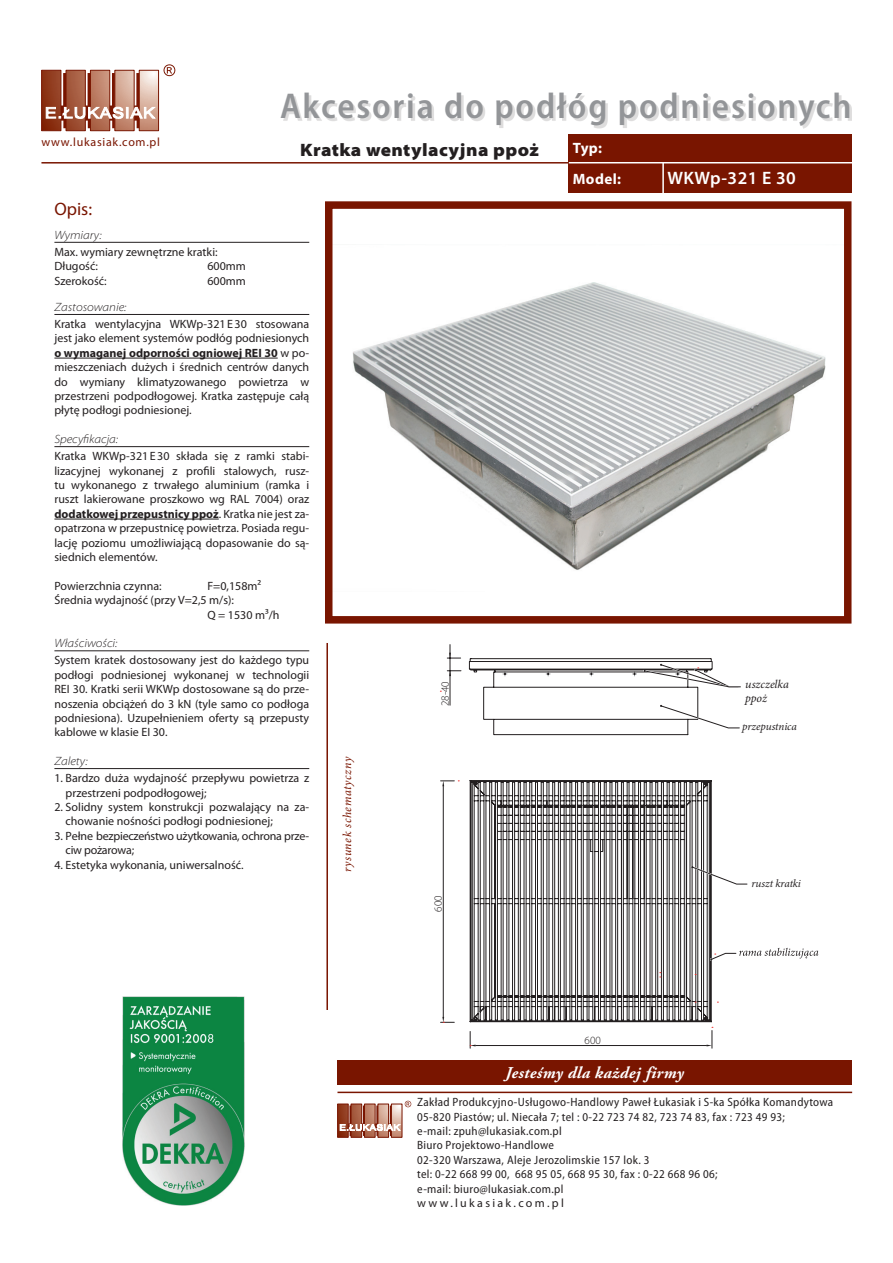
<style>
.page{position:relative;width:893px;height:1263px;background:#fff}
.page>*{position:absolute;margin:0;border:0;box-sizing:border-box;transform-origin:0 0}
.t1{font:600 semi-condensed 36px "Myriad Pro";letter-spacing:.05em;color:#939598}
.t2{font:900 semi-expanded 18px "Myriad Pro";letter-spacing:.025em;color:#231f20}
.t3{font:600 18px "Myriad Pro";letter-spacing:.025em;color:#fff}
.t4{font:18px "Myriad Pro";color:#791500}
.t5{font:italic 700 16.5px "Adobe Garamond Pro";letter-spacing:.025em;color:#fff}
.t6{font:700 15px/30.5px "Myriad Pro";letter-spacing:.025em;color:#fff}
.t7{font:12px/14.4px "Myriad Pro";color:#231f20}
.t8{font:semi-condensed 12px/14.4px "Myriad Pro";letter-spacing:.025em;color:#231f20}
.t9{font:12px/14.4px "Myriad Pro";letter-spacing:-.02em;color:#231f20}
.t10{font:italic 300 semi-expanded 12px "Myriad Pro";color:#231f20}
.t11{font:12px "Myriad Pro";letter-spacing:.19em;color:#231f20}
.t12{font:12px "Myriad Pro";letter-spacing:.06em;color:#791500}
.t13{font:italic 12px "Minion Pro";letter-spacing:.04em;color:#791500}
.t14{font:italic 11.85px/14.2px "Minion Pro";letter-spacing:-.005em;color:#231f20}
.t15{font:italic 11.1px "Minion Pro";letter-spacing:-.01em;color:#231f20}
.t16{font:300 11.1px "Myriad Pro";color:#231f20}
.s1{font-weight:700}
</style>
<div class="page">
<div style="left:569px;top:135px;width:283px;height:58px;background:#791500"></div>
<hr style="left:569px;top:162px;width:283px;height:1px;background:#fff">
<hr style="left:662px;top:163px;width:2px;height:30px;background:#fff">
<hr style="left:326px;top:643px;width:2px;height:367px;background:#791500">
<hr style="left:337px;top:1091px;width:515px;height:2px;background:#791500">
<hr style="left:41px;top:162px;width:528px;height:2px;background:#791500">
<img style="left:352px;top:282px;width:474px;height:288px">
<div style="left:325px;top:201px;width:526px;height:422px;border:8px solid #791500"></div>
<svg style="left:469px;top:780px;width:243px;height:243px;background:#625f60"></svg>
<svg style="left:473px;top:781px;width:235px;height:240px"></svg>
<hr style="left:443px;top:786px;width:1px;height:231px;background:#231f20">
<svg style="left:441px;top:781px;width:18px;height:5px"></svg>
<svg style="left:441px;top:1017px;width:13px;height:6px"></svg>
<hr style="left:476px;top:1045px;width:231px;height:1px;background:#231f20">
<svg style="left:707px;top:1027px;width:6px;height:21px"></svg>
<svg style="left:470px;top:1031px;width:6px;height:17px"></svg>
<hr style="left:450px;top:644px;width:1px;height:61px;background:#231f20">
<svg style="left:447px;top:670px;width:14px;height:6px"></svg>
<svg style="left:447px;top:653px;width:14px;height:6px"></svg>
<svg style="left:710px;top:948px;width:108px;height:12px"></svg>
<svg style="left:691px;top:866px;width:56px;height:19px"></svg>
<svg style="left:469px;top:658px;width:272px;height:77px"></svg>
<svg style="left:337px;top:1101px;width:74px;height:36px"></svg>
<svg style="left:41px;top:64px;width:134px;height:67px"></svg>
<div style="left:337px;top:1060px;width:515px;height:25px;background:#791500"></div>
<img style="left:123px;top:996px;width:122px;height:209px">
<hr style="left:54px;top:242px;width:255px;height:1px;background:#231f20">
<hr style="left:54px;top:314px;width:255px;height:1px;background:#231f20">
<hr style="left:54px;top:358px;width:224px;height:1px;background:#231f20">
<hr style="left:54px;top:446px;width:255px;height:1px;background:#231f20">
<hr style="left:54px;top:519px;width:165px;height:1px;background:#231f20">
<hr style="left:54px;top:650px;width:255px;height:1px;background:#231f20">
<hr style="left:54px;top:768px;width:255px;height:1px;background:#231f20">
<svg style="left:298px;top:163px;width:244px;height:82px"></svg>
<div style="left:283px;top:95px;width:568px;height:33px;background:#231f20;opacity:.15"></div>
<p class="t12" style="left:41px;top:135px;width:120px">www.lukasiak.com.pl</p>
<h2 class="t4" style="left:54px;top:198px;width:39px">Opis:</h2>
<p class="t10" style="left:54px;top:229px;width:49px">Wymiary:</p>
<p class="t7" style="left:54px;top:244px;width:165px">Max. wymiary zewnętrzne kratki:<br>Długość:</p>
<p class="t7" style="left:207px;top:259px;width:40px">600mm</p>
<h1 class="t1" style="left:280px;top:87px;width:573px">Akcesoria do podłóg podniesionych</h1>
<h2 class="t2" style="left:300px;top:140px;width:240px">Kratka wentylacyjna ppoż</h2>
<p class="t6" style="left:573px;top:132px;width:50px">Typ:<br>Model:</p>
<h2 class="t3" style="left:667px;top:166px;width:130px">WKWp-321 E 30</h2>
<p class="t7" style="left:54px;top:273px;width:54px">Szerokość:</p>
<p class="t7" style="left:207px;top:273px;width:40px">600mm</p>
<p class="t10" style="left:54px;top:301px;width:73px">Zastosowanie:</p>
<p class="t7" style="left:54px;top:317px;width:256px;text-align:justify">Kratka wentylacyjna WKWp-321E30 stosowana jest jako element systemów podłóg podniesionych <span class="s1">o wymaganej odporności ogniowej REI 30</span> w po&shy;mieszczeniach dużych i średnich centrów danych do wymiany klimatyzowanego powietrza w przestrzeni podpodłogowej. Kratka zastępuje całą płytę podłogi podniesionej.</p>
<p class="t10" style="left:54px;top:433px;width:65px">Specyfikacja:</p>
<p class="t7" style="left:54px;top:449px;width:256px;text-align:justify">Kratka WKWp-321E30 składa się z ramki stabi&shy;lizacyjnej wykonanej z profili stalowych, rusz&shy;tu wykonanego z trwałego aluminium (ramka i ruszt lakierowane proszkowo wg RAL 7004) oraz <span class="s1">dodatkowej przepustnicy ppoż</span>. Kratka nie jest za&shy;opatrzona w przepustnicę powietrza. Posiada regu&shy;lację poziomu umożliwiającą dopasowanie do są&shy;siednich elementów.</p>
<p class="t7" style="left:54px;top:578px;width:109px">Powierzchnia czynna:</p>
<p class="t7" style="left:207px;top:578px;width:55px">F=0,158m2</p>
<p class="t7" style="left:54px;top:593px;width:181px">Średnia wydajność (przy V=2,5 m/s):</p>
<p class="t7" style="left:207px;top:607px;width:74px">Q = 1530 m3/h</p>
<p class="t10" style="left:54px;top:637px;width:65px">Właściwości:</p>
<p class="t7" style="left:54px;top:653px;width:256px;text-align:justify">System kratek dostosowany jest do każdego typu podłogi podniesionej wykonanej w technologii REI 30. Kratki serii WKWp dostosowane są do prze&shy;noszenia obciążeń do 3 kN (tyle samo co podłoga podniesiona). Uzupełnieniem oferty są przepusty kablowe w klasie EI 30.</p>
<p class="t10" style="left:54px;top:755px;width:35px">Zalety:</p>
<p class="t7" style="left:66px;top:771px;width:245px;text-indent:-11px">1. Bardzo duża wydajność przepływu powietrza z przestrzeni podpodłogowej;</p>
<p class="t7" style="left:66px;top:799px;width:245px;text-indent:-11px">2. Solidny system konstrukcji pozwalający na za&shy;chowanie nośności podłogi podniesionej;</p>
<p class="t9" style="left:66px;top:828px;width:245px;text-indent:-11px">3. Pełne bezpieczeństwo użytkowania, ochrona prze&shy;ciw pożarowa;</p>
<p class="t7" style="left:54px;top:857px;width:191px">4. Estetyka wykonania, uniwersalność.</p>
<p class="t13" style="left:339px;top:872px;width:117px;rotate:-90deg">rysunek schematyczny</p>
<p class="t16" style="left:439px;top:706px;width:26px;rotate:-90deg">28-40</p>
<p class="t16" style="left:432px;top:912px;width:18px;rotate:-90deg">600</p>
<p class="t16" style="left:585px;top:1034px;width:18px">600</p>
<p class="t14" style="left:745px;top:677px;width:45px">uszczelka ppoż</p>
<p class="t15" style="left:742px;top:719px;width:56px">przepustnica</p>
<p class="t15" style="left:751px;top:876px;width:51px">ruszt kratki</p>
<h3 class="t5" style="left:506px;top:1063px;width:180px">Jesteśmy dla każdej firmy</h3>
<p class="t8" style="left:417px;top:1095px;width:418px">Zakład Produkcyjno-Usługowo-Handlowy Paweł Łukasiak i S-ka Spółka Komandytowa 05-820 Piastów; ul. Niecała 7; tel : 0-22 723 74 82, 723 74 83, fax : 723 49 93;<br>e-mail: zpuh@lukasiak.com.pl<br>Biuro Projektowo-Handlowe<br>02-320 Warszawa, Aleje Jerozolimskie 157 lok. 3<br>tel: 0-22 668 99 00, 668 95 05, 668 95 30, fax : 0-22 668 96 06;<br>e-mail: biuro@lukasiak.com.pl</p>
<p class="t11" style="left:417px;top:1195px;width:148px">www.lukasiak.com.pl</p>
</div>
